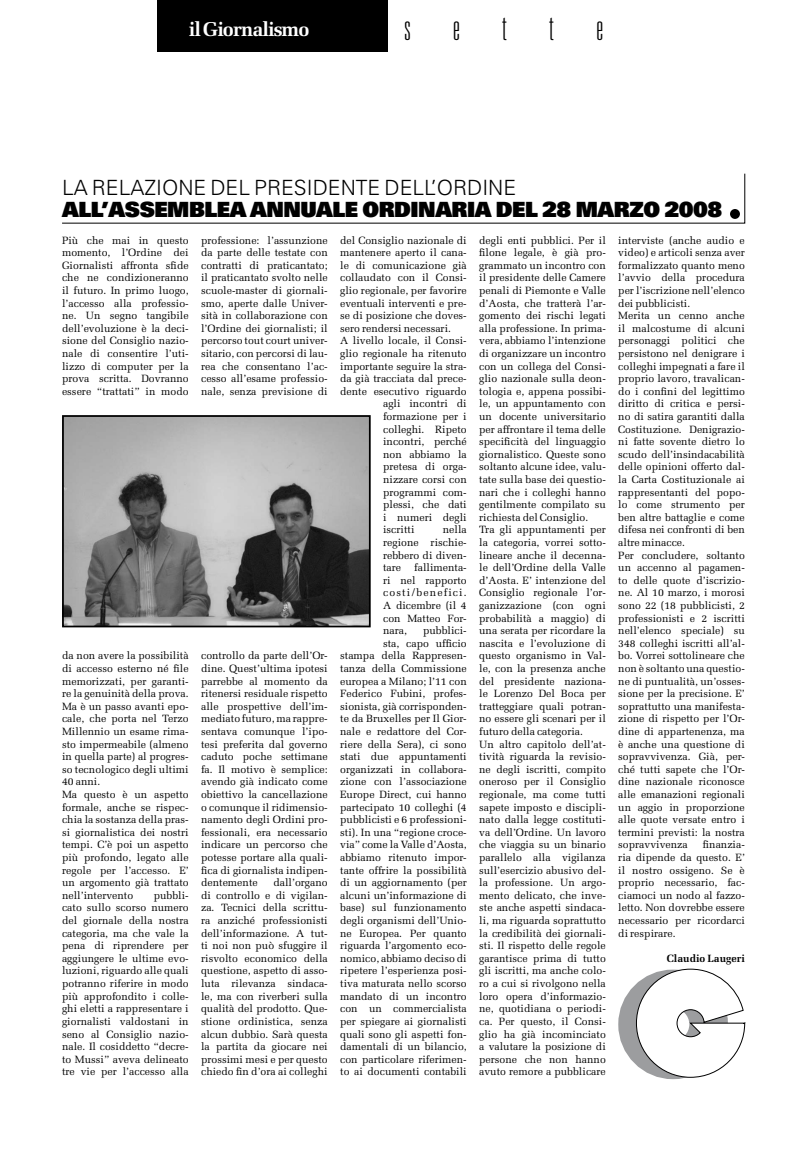
<style>
.page{position:relative;width:807px;height:1166px;background:#fff}
.page>*{position:absolute;margin:0;border:0;box-sizing:border-box;transform-origin:0 0}
.t1{font:100 ultra-condensed 36.75px "Univers";letter-spacing:1.15em;color:#000}
.t2{font:900 21px "Univers";letter-spacing:-.02em;color:#000}
.t3{font:300 21px "Univers";color:#000}
.t4{font:700 19.86px "Melior";letter-spacing:-.05em;color:#fff}
.t5{font:10.5px/12.6px "Melior";color:#000;text-align:justify}
.t6{font:700 10.5px "Melior";color:#000}
</style>
<div class="page">
<div style="left:157px;top:0;width:231px;height:51px;background:#000"></div>
<svg style="left:62px;top:209px;width:682px;height:14px"></svg>
<svg style="left:729px;top:209px;width:10px;height:10px"></svg>
<div style="left:618px;top:969px;width:109px;height:110px;border:39px solid #9c9d9f;border-radius:50%"></div>
<svg style="left:635px;top:969px;width:110px;height:108px"></svg>
<img style="left:65px;top:418px;width:302px;height:206px">
<div style="left:62px;top:415px;width:308px;height:212px;border:2px solid #000"></div>
<h3 class="t4" style="left:189px;top:17px;width:122px">il Giornalismo</h3>
<h1 class="t1" style="left:404px;top:8px;width:200px">sette</h1>
<h2 class="t3" style="left:62px;top:175px;width:455px">LA RELAZIONE DEL PRESIDENTE DELL’ORDINE</h2>
<h2 class="t2" style="left:62px;top:196px;width:661px">ALL’ASSEMBLEA ANNUALE ORDINARIA DEL 28 MARZO 2008</h2>
<p class="t5" style="left:62px;top:234px;width:128px">Più che mai in questo momento, l’Ordine dei Giornalisti affronta sfide che ne condizioneranno il futuro. In primo luogo, l’accesso alla professio&shy;ne. Un segno tangibile dell’evoluzione è la deci&shy;sione del Consiglio nazio&shy;nale di consentire l’uti&shy;lizzo di computer per la prova scritta. Dovranno essere “trattati” in modo</p>
<p class="t5" style="left:479px;top:234px;width:128px;text-align:left">degli enti pubblici. Per il filone legale, è già pro&shy;grammato un incontro con il presidente delle Camere penali di Piemonte e Valle d’Aosta, che tratterà l’ar&shy;gomento dei rischi legati alla professione. In prima&shy;vera, abbiamo l’intenzione di organizzare un incontro con un collega del Consi&shy;glio nazionale sulla deon&shy;tologia e, appena possibi&shy;le, un appuntamento con un docente universitario per affrontare il tema delle specificità del linguaggio giornalistico. Queste sono soltanto alcune idee, valu&shy;tate sulla base dei questio&shy;nari che i colleghi hanno gentilmente compilato su richiesta del Consiglio.<br>Tra gli appuntamenti per la categoria, vorrei sotto&shy;lineare anche il decenna&shy;le dell’Ordine della Valle d’Aosta. E’ intenzione del<br>Consiglio regionale l’or&shy;ganizzazione (con ogni probabilità a maggio) di una serata per ricordare la nascita e l’evoluzione di questo organismo in Val&shy;le, con la presenza anche del presidente naziona&shy;le Lorenzo Del Boca per tratteggiare quali potran&shy;no essere gli scenari per il futuro della categoria.<br>Un altro capitolo dell’at&shy;tività riguarda la revisio&shy;ne degli iscritti, compito oneroso per il Consiglio regionale, ma come tutti sapete imposto e discipli&shy;nato dalla legge costituti&shy;va dell’Ordine. Un lavoro che viaggia su un binario parallelo alla vigilanza sull’esercizio abusivo del&shy;la professione. Un argo&shy;mento delicato, che inve&shy;ste anche aspetti sindaca&shy;li, ma riguarda soprattutto la credibilità dei giornali&shy;sti. Il rispetto delle regole garantisce prima di tutto gli iscritti, ma anche colo&shy;ro a cui si rivolgono nella loro opera d’informazio&shy;ne, quotidiana o periodi&shy;ca. Per questo, il Consi&shy;glio ha già incominciato a valutare la posizione di persone che non hanno avuto remore a pubblicare</p>
<p class="t5" style="left:618px;top:234px;width:128px;text-align:left">interviste (anche audio e video) e articoli senza aver formalizzato quanto meno l’avvio della procedura per l’iscrizione nell’elenco dei pubblicisti.<br>Merita un cenno anche il malcostume di alcuni personaggi politici che persistono nel denigrare i colleghi impegnati a fare il proprio lavoro, travalican&shy;do i confini del legittimo diritto di critica e persi&shy;no di satira garantiti dalla<br>Costituzione. Denigrazio&shy;ni fatte sovente dietro lo scudo dell’insindacabilità delle opinioni offerto dal&shy;la Carta Costituzionale ai rappresentanti del popo&shy;lo come strumento per ben altre battaglie e come difesa nei confronti di ben altre minacce.<br>Per concludere, soltanto un accenno al pagamen&shy;to delle quote d’iscrizio&shy;ne. Al 10 marzo, i morosi sono 22 (18 pubblicisti, 2 professionisti e 2 iscritti nell’elenco speciale) su<br>348 colleghi iscritti all’al&shy;bo. Vorrei sottolineare che non è soltanto una questio&shy;ne di puntualità, un’osses&shy;sione per la precisione. E’ soprattutto una manifesta&shy;zione di rispetto per l’Or&shy;dine di appartenenza, ma è anche una questione di sopravvivenza. Già, per&shy;ché tutti sapete che l’Or&shy;dine nazionale riconosce alle emanazioni regionali un aggio in proporzione alle quote versate entro i termini previsti: la nostra sopravvivenza</p>
<p class="t5" style="left:340px;top:234px;width:128px">del Consiglio nazionale di</p>
<p class="t5" style="left:340px;top:246px;width:128px">mantenere aperto il cana-</p>
<p class="t5" style="left:340px;top:259px;width:128px">le di comunicazione già</p>
<p class="t5" style="left:340px;top:271px;width:128px">collaudato con il Consi-</p>
<p class="t5" style="left:340px;top:284px;width:128px">glio regionale, per favorire</p>
<p class="t5" style="left:340px;top:297px;width:128px">eventuali interventi e pre-</p>
<p class="t5" style="left:340px;top:309px;width:128px">se di posizione che doves-</p>
<p class="t5" style="left:340px;top:322px;width:112px">sero rendersi necessari.</p>
<p class="t5" style="left:340px;top:334px;width:128px">A livello locale, il Consi-</p>
<p class="t5" style="left:340px;top:347px;width:128px">glio regionale ha ritenuto</p>
<p class="t5" style="left:340px;top:360px;width:128px">importante seguire la stra-</p>
<p class="t5" style="left:340px;top:372px;width:128px">da già tracciata dal prece-</p>
<p class="t5" style="left:340px;top:385px;width:128px">dente esecutivo riguardo</p>
<p class="t5" style="left:383px;top:397px;width:85px">agli incontri di</p>
<p class="t5" style="left:383px;top:410px;width:85px">formazione per i</p>
<p class="t5" style="left:383px;top:423px;width:85px">colleghi. Ripeto</p>
<p class="t5" style="left:383px;top:435px;width:85px">incontri, perché</p>
<p class="t5" style="left:383px;top:448px;width:85px">non abbiamo la</p>
<p class="t5" style="left:383px;top:460px;width:85px">pretesa di orga-</p>
<p class="t5" style="left:383px;top:473px;width:85px">nizzare corsi con</p>
<p class="t5" style="left:383px;top:486px;width:85px">programmi com-</p>
<p class="t5" style="left:383px;top:498px;width:85px">plessi, che dati</p>
<p class="t5" style="left:383px;top:511px;width:85px">i numeri degli</p>
<p class="t5" style="left:383px;top:523px;width:33px">iscritti</p>
<p class="t5" style="left:201px;top:234px;width:128px">professione: l’assunzione da parte delle testate con contratti di praticantato; il praticantato svolto nelle scuole-master di giornali&shy;smo, aperte dalle Univer&shy;sità in collaborazione con l’Ordine dei giornalisti; il percorso tout court univer&shy;sitario, con percorsi di lau&shy;rea che consentano l’ac&shy;cesso all’esame professio&shy;nale, senza previsione di</p>
<p class="t5" style="left:383px;top:523px;width:85px;text-indent:60px">nella regione rischie&shy;rebbero di diven&shy;tare fallimenta&shy;ri nel rapporto costi/benefici.<br>A dicembre (il 4 con Matteo For&shy;nara,</p>
<p class="t5" style="left:340px;top:624px;width:128px;text-align:right">pubblici-<br>sta, capo ufficio<br>stampa della Rappresen&shy;tanza della Commissione europea a Milano; l’11 con<br>Federico Fubini, profes&shy;sionista, già corrisponden&shy;te da Bruxelles per Il Gior&shy;nale e redattore del Cor&shy;riere della Sera), ci sono stati due appuntamenti organizzati in collabora&shy;zione con l’associazione<br>Europe Direct, cui hanno partecipato 10 colleghi (4 pubblicisti e 6 professioni&shy;sti). In una “regione croce&shy;via” come la Valle d’Aosta, abbiamo ritenuto impor&shy;tante offrire la possibilità di un aggiornamento (per alcuni un’informazione di base) sul funzionamento degli organismi dell’Unio&shy;ne Europea. Per quanto riguarda l’argomento eco&shy;nomico, abbiamo deciso di ripetere l’esperienza posi&shy;tiva maturata nello scorso mandato di un incontro con un commercialista per spiegare ai giornalisti quali sono gli aspetti fon&shy;damentali di un bilancio, con particolare riferimen&shy;to ai documenti contabili</p>
<p class="t5" style="left:201px;top:649px;width:128px">controllo da parte dell’Or&shy;dine. Quest’ultima ipotesi parrebbe al momento da ritenersi residuale rispetto alle prospettive dell’im&shy;mediato futuro, ma rappre&shy;sentava comunque l’ipo&shy;tesi preferita dal governo caduto poche settimane fa. Il motivo è semplice: avendo già indicato come obiettivo la cancellazione o comunque il ridimensio&shy;namento degli Ordini pro&shy;fessionali, era necessario indicare un percorso che potesse portare alla quali&shy;fica di giornalista indipen&shy;dentemente</p>
<p class="t5" style="left:62px;top:649px;width:128px;text-align:left">da non avere la possibilità di accesso esterno né file memorizzati, per garanti&shy;re la genuinità della prova.<br>Ma è un passo avanti epo&shy;cale, che porta nel Terzo<br>Millennio un esame rima&shy;sto impermeabile (almeno in quella parte) al progres&shy;so tecnologico degli ultimi<br>40 anni.<br>Ma questo è un aspetto formale, anche se rispec&shy;chia la sostanza della pras&shy;si giornalistica dei nostri tempi. C’è poi un aspetto più profondo, legato alle regole per l’accesso. E’ un argomento già trattato nell’intervento</p>
<p class="t5" style="left:618px;top:838px;width:128px;text-indent:85px">finanzia&shy;ria dipende da questo. E’ il nostro ossigeno. Se è proprio necessario, fac&shy;ciamoci un nodo al fazzo&shy;letto. Non dovrebbe essere necessario per ricordarci di respirare.</p>
<p class="t6" style="left:666px;top:952px;width:79px">Claudio Laugeri</p>
<p class="t5" style="left:201px;top:876px;width:128px;text-indent:72px">dall’organo di controllo e di vigilan&shy;za. Tecnici della scrittu&shy;ra anziché professionisti dell’informazione. A tut&shy;ti noi non può sfuggire il risvolto economico della questione, aspetto di asso&shy;luta rilevanza sindaca&shy;le, ma con riverberi sulla qualità del prodotto. Que&shy;stione ordinistica, senza alcun dubbio. Sarà questa la partita da giocare nei prossimi mesi e per questo chiedo fin d’ora ai colleghi</p>
<p class="t5" style="left:62px;top:889px;width:128px;text-indent:91px">pubbli&shy;cato sullo scorso numero del giornale della nostra categoria, ma che vale la pena di riprendere per aggiungere le ultime evo&shy;luzioni, riguardo alle quali potranno riferire in modo più approfondito i colle&shy;ghi eletti a rappresentare i giornalisti valdostani in seno al Consiglio nazio&shy;nale. Il cosiddetto “decre&shy;to Mussi” aveva delineato tre vie per l’accesso alla</p>
</div>
